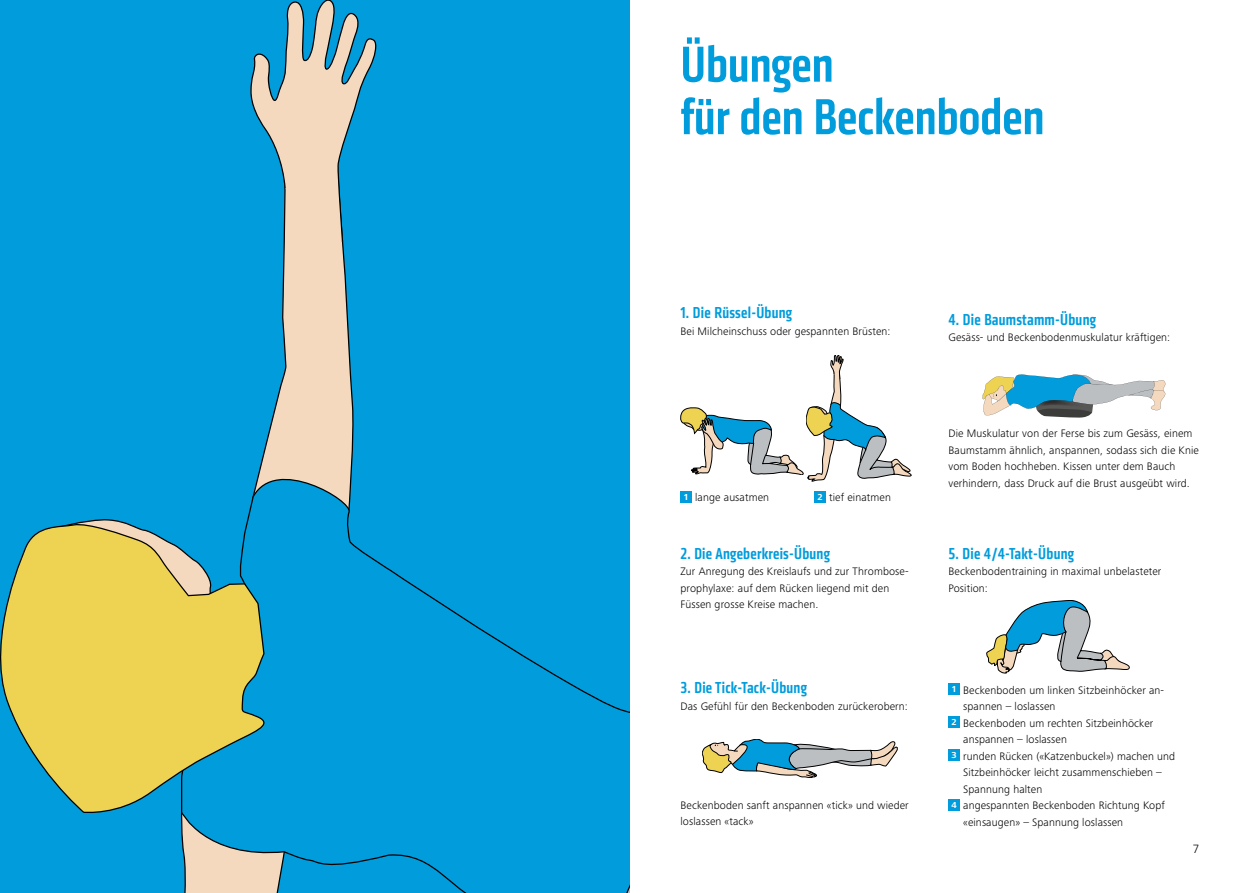
<style>
.page{position:relative;width:1259px;height:893px;background:#fff}
.page>*{position:absolute;margin:0;border:0;box-sizing:border-box;transform-origin:0 0}
.t1{font:500 52.5px/52.5px "Klavika Condensed";color:#009cdc}
.t2{font:500 16.5px "Klavika Condensed";letter-spacing:.015em;color:#009cdc}
.t3{font:300 12.45px "Frutiger Next Pro";color:#000}
.t4{font:300 11.25px/16.5px "Frutiger Next Pro";letter-spacing:.01em;color:#000}
.s1{font-weight:700;font-size:9px;color:#fff}
</style>
<div class="page">
<div style="left:948px;top:683px;width:12px;height:12px;background:#009cdc"></div>
<div style="left:948px;top:716px;width:12px;height:12px;background:#009cdc"></div>
<div style="left:948px;top:749px;width:12px;height:12px;background:#009cdc"></div>
<div style="left:948px;top:799px;width:12px;height:11px;background:#009cdc"></div>
<div style="left:680px;top:491px;width:12px;height:12px;background:#009cdc"></div>
<div style="left:814px;top:491px;width:12px;height:12px;background:#009cdc"></div>
<svg style="left:680px;top:355px;width:231px;height:126px"></svg>
<svg style="left:702px;top:739px;width:195px;height:39px"></svg>
<svg style="left:982px;top:374px;width:183px;height:44px"></svg>
<svg style="left:986px;top:600px;width:143px;height:73px"></svg>
<div style="left:0;top:0;width:629px;height:893px;background:#009cdc"></div>
<svg style="left:181px;top:508px;width:448px;height:385px"></svg>
<svg style="left:0;top:521px;width:277px;height:297px"></svg>
<svg style="left:250px;top:0;width:130px;height:511px"></svg>
<h1 class="t1" style="left:680px;top:38px;width:365px">Übungen<br>für den Beckenboden</h1>
<h2 class="t2" style="left:680px;top:302px;width:113px">1. Die Rüssel-Übung</h2>
<p class="t4" style="left:680px;top:323px;width:211px">Bei Milcheinschuss oder gespannten Brüsten:</p>
<p class="t4" style="left:683px;top:489px;width:87px"><span class="s1">1</span> lange ausatmen</p>
<p class="t4" style="left:817px;top:489px;width:75px"><span class="s1">2</span> tief einatmen</p>
<h2 class="t2" style="left:680px;top:543px;width:151px">2. Die Angeberkreis-Übung</h2>
<p class="t4" style="left:680px;top:563px;width:230px">Zur Anregung des Kreislaufs und zur Thrombose&shy;prophylaxe: auf dem Rücken liegend mit den<br>Füssen grosse Kreise machen.</p>
<h2 class="t2" style="left:680px;top:677px;width:128px">3. Die Tick-Tack-Übung</h2>
<p class="t4" style="left:680px;top:698px;width:229px">Das Gefühl für den Beckenboden zurückerobern:</p>
<p class="t4" style="left:680px;top:797px;width:230px">Beckenboden sanft anspannen «tick» und wieder loslassen «tack»</p>
<h2 class="t2" style="left:948px;top:309px;width:149px">4. Die Baumstamm-Übung</h2>
<p class="t4" style="left:948px;top:329px;width:223px">Gesäss- und Beckenbodenmuskulatur kräftigen:</p>
<p class="t4" style="left:948px;top:425px;width:252px">Die Muskulatur von der Ferse bis zum Gesäss, einem Baumstamm ähnlich, anspannen, sodass sich die Knie vom Boden hochheben. Kissen unter dem Bauch verhindern, dass Druck auf die Brust ausgeübt wird.</p>
<h2 class="t2" style="left:948px;top:543px;width:127px">5. Die 4/4-Takt-Übung</h2>
<p class="t4" style="left:948px;top:563px;width:214px">Beckenbodentraining in maximal unbelasteter<br>Position:</p>
<p class="t4" style="left:951px;top:682px;width:213px"><span class="s1">1</span> Beckenboden um linken Sitzbeinhöcker an-</p>
<p class="t4" style="left:963px;top:698px;width:94px">spannen – loslassen</p>
<p class="t4" style="left:951px;top:715px;width:203px"><span class="s1">2</span> Beckenboden um rechten Sitzbeinhöcker</p>
<p class="t4" style="left:963px;top:731px;width:105px">anspannen – loslassen</p>
<p class="t4" style="left:951px;top:748px;width:225px"><span class="s1">3</span> runden Rücken («Katzenbuckel») machen und</p>
<p class="t4" style="left:963px;top:764px;width:200px">Sitzbeinhöcker leicht zusammenschieben –</p>
<p class="t4" style="left:963px;top:781px;width:81px">Spannung halten</p>
<p class="t4" style="left:951px;top:797px;width:215px"><span class="s1">4</span> angespannten Beckenboden Richtung Kopf</p>
<p class="t4" style="left:963px;top:814px;width:161px">«einsaugen» – Spannung loslassen</p>
<p class="t3" style="left:1192px;top:841px;width:8px">7</p>
</div>
